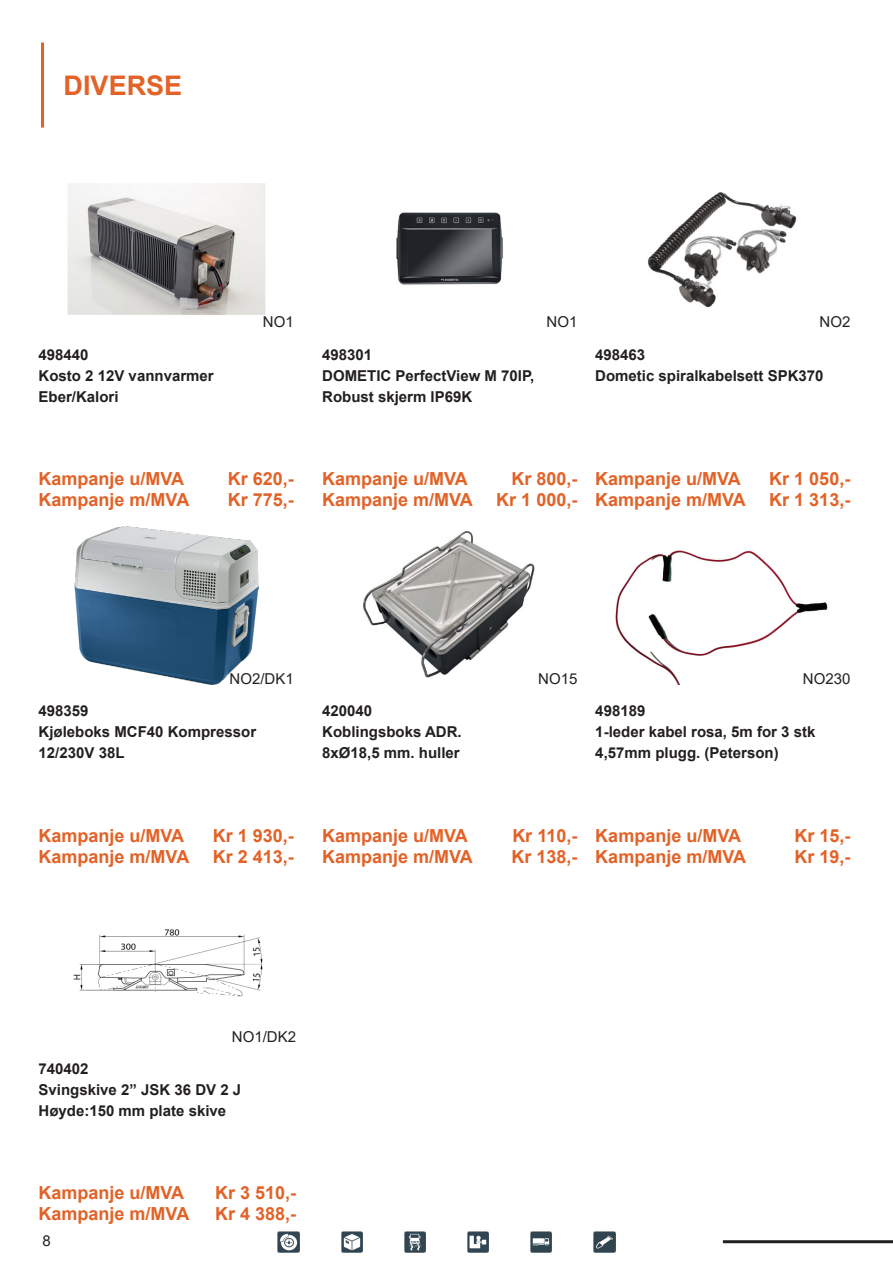
<style>
.page{position:relative;width:893px;height:1263px;background:#fff}
.page>*{position:absolute;margin:0;border:0;box-sizing:border-box;transform-origin:0 0}
.t1{font:700 27px "Arial";color:#e26227}
.t2{font:700 18px "Arial";color:#e26227}
.t3{font:700 15px/21px "Arial";color:#231f20}
.t4{font:15px "Arial";color:#231f20}
</style>
<div class="page">
<hr style="left:723px;top:1240px;width:170px;height:3px;background:#231f20">
<hr style="left:41px;top:43px;width:3px;height:85px;background:#e26227">
<img style="left:278px;top:1231px;width:21px;height:21px">
<img style="left:341px;top:1231px;width:21px;height:21px">
<img style="left:404px;top:1231px;width:21px;height:21px">
<img style="left:467px;top:1231px;width:22px;height:21px">
<img style="left:531px;top:1231px;width:21px;height:21px">
<img style="left:594px;top:1231px;width:21px;height:21px">
<img style="left:615px;top:550px;width:213px;height:134px">
<img style="left:363px;top:531px;width:172px;height:147px">
<img style="left:67px;top:183px;width:199px;height:132px">
<img style="left:396px;top:212px;width:108px;height:73px">
<img style="left:647px;top:192px;width:150px;height:115px">
<img style="left:74px;top:527px;width:184px;height:157px">
<img style="left:73px;top:929px;width:190px;height:68px">
<p class="t1" style="left:64px;top:66px;width:120px">DIVERSE</p>
<p class="t3" style="left:39px;top:344px;width:52px">498440</p>
<p class="t3" style="left:39px;top:365px;width:177px">Kosto 2 12V vannvarmer</p>
<p class="t3" style="left:39px;top:386px;width:82px">Eber/Kalori</p>
<p class="t4" style="left:263px;top:312px;width:32px">NO1</p>
<p class="t2" style="left:39px;top:466px;width:147px">Kampanje u/MVA</p>
<p class="t2" style="left:39px;top:487px;width:152px">Kampanje m/MVA</p>
<p class="t2" style="left:228px;top:466px;width:68px">Kr 620,-</p>
<p class="t2" style="left:228px;top:487px;width:68px">Kr 775,-</p>
<p class="t3" style="left:322px;top:344px;width:52px">498301</p>
<p class="t3" style="left:322px;top:365px;width:214px">DOMETIC PerfectView M 70IP,</p>
<p class="t3" style="left:322px;top:386px;width:152px">Robust skjerm IP69K</p>
<p class="t4" style="left:547px;top:312px;width:32px">NO1</p>
<p class="t4" style="left:819px;top:312px;width:32px">NO2</p>
<p class="t3" style="left:595px;top:344px;width:52px">498463</p>
<p class="t3" style="left:595px;top:365px;width:230px">Dometic spiralkabelsett SPK370</p>
<p class="t2" style="left:322px;top:466px;width:147px">Kampanje u/MVA</p>
<p class="t2" style="left:322px;top:487px;width:152px">Kampanje m/MVA</p>
<p class="t2" style="left:511px;top:466px;width:68px">Kr 800,-</p>
<p class="t2" style="left:496px;top:487px;width:83px">Kr 1 000,-</p>
<p class="t2" style="left:595px;top:466px;width:147px">Kampanje u/MVA</p>
<p class="t2" style="left:595px;top:487px;width:152px">Kampanje m/MVA</p>
<p class="t2" style="left:769px;top:466px;width:83px">Kr 1 050,-</p>
<p class="t2" style="left:769px;top:487px;width:83px">Kr 1 313,-</p>
<p class="t4" style="left:230px;top:669px;width:66px">NO2/DK1</p>
<p class="t4" style="left:538px;top:669px;width:41px">NO15</p>
<p class="t4" style="left:803px;top:669px;width:49px">NO230</p>
<p class="t3" style="left:39px;top:701px;width:52px">498359</p>
<p class="t3" style="left:39px;top:722px;width:219px">Kjøleboks MCF40 Kompressor<br>12/230V 38L</p>
<p class="t3" style="left:322px;top:701px;width:52px">420040</p>
<p class="t3" style="left:322px;top:722px;width:141px">Koblingsboks ADR.</p>
<p class="t3" style="left:322px;top:743px;width:139px">8xØ18,5 mm. huller</p>
<p class="t3" style="left:595px;top:701px;width:52px">498189</p>
<p class="t3" style="left:595px;top:722px;width:222px">1-leder kabel rosa, 5m for 3 stk<br>4,57mm plugg. (Peterson)</p>
<p class="t2" style="left:39px;top:823px;width:147px">Kampanje u/MVA</p>
<p class="t2" style="left:39px;top:844px;width:152px">Kampanje m/MVA</p>
<p class="t2" style="left:213px;top:823px;width:83px">Kr 1 930,-</p>
<p class="t2" style="left:213px;top:844px;width:83px">Kr 2 413,-</p>
<p class="t2" style="left:322px;top:823px;width:147px">Kampanje u/MVA</p>
<p class="t2" style="left:322px;top:844px;width:152px">Kampanje m/MVA</p>
<p class="t2" style="left:512px;top:823px;width:67px">Kr 110,-</p>
<p class="t2" style="left:511px;top:844px;width:68px">Kr 138,-</p>
<p class="t2" style="left:595px;top:823px;width:147px">Kampanje u/MVA</p>
<p class="t2" style="left:595px;top:844px;width:152px">Kampanje m/MVA</p>
<p class="t2" style="left:794px;top:823px;width:58px">Kr 15,-</p>
<p class="t2" style="left:794px;top:844px;width:58px">Kr 19,-</p>
<p class="t4" style="left:232px;top:1026px;width:66px">NO1/DK2</p>
<p class="t3" style="left:39px;top:1058px;width:52px">740402</p>
<p class="t3" style="left:39px;top:1079px;width:204px">Svingskive 2” JSK 36 DV 2 J</p>
<p class="t3" style="left:39px;top:1100px;width:189px">Høyde:150 mm plate skive</p>
<p class="t2" style="left:39px;top:1180px;width:147px">Kampanje u/MVA</p>
<p class="t2" style="left:39px;top:1201px;width:152px">Kampanje m/MVA</p>
<p class="t4" style="left:43px;top:1230px;width:10px">8</p>
<p class="t2" style="left:215px;top:1180px;width:83px">Kr 3 510,-</p>
<p class="t2" style="left:215px;top:1201px;width:83px">Kr 4 388,-</p>
</div>
